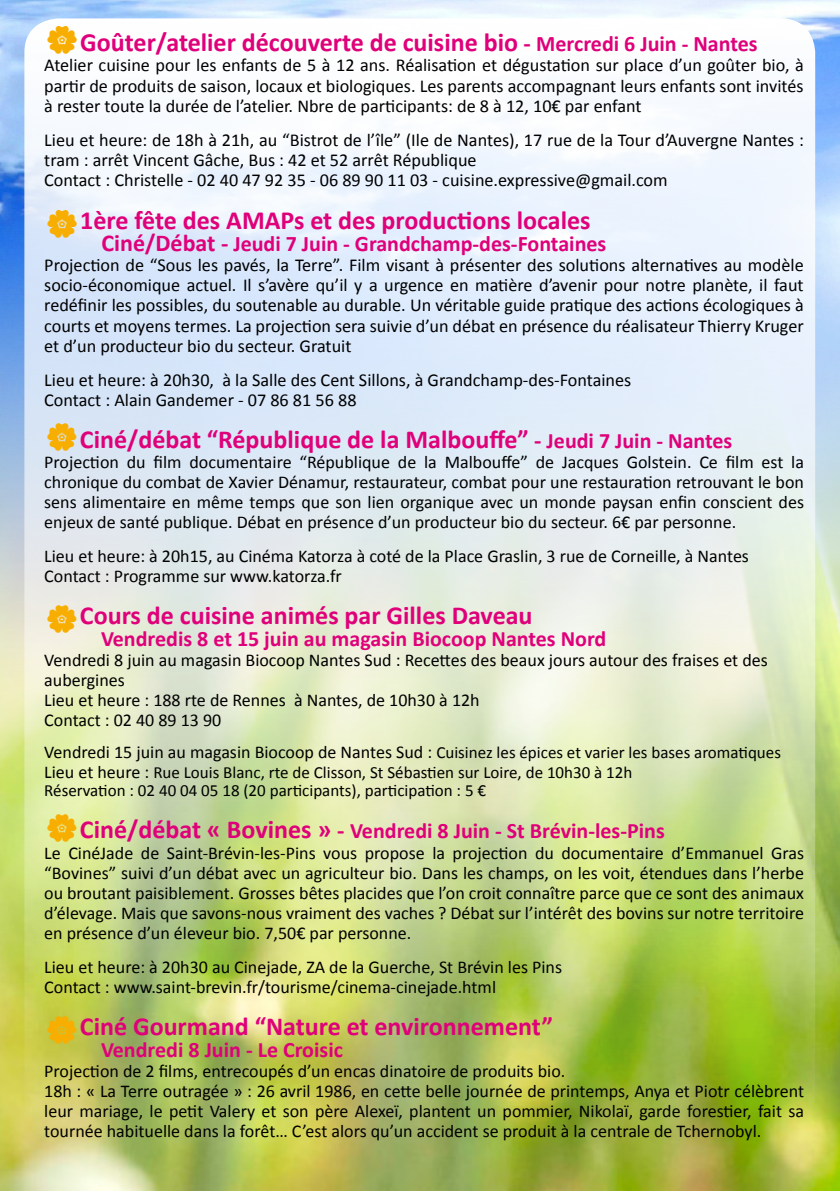
<style>
.page{position:relative;width:840px;height:1191px;background:#fff}
.page>*{position:absolute;margin:0;border:0;box-sizing:border-box;transform-origin:0 0}
.t1{font:700 26.2px "Calibri";color:#df007a}
.t2{font:700 26px "Calibri";color:#df007a}
.t3{font:700 22.2px "Calibri";color:#df007a}
.t4{font:700 22px "Calibri";color:#df007a}
.t5{font:18.2px/20.2px "Calibri";color:#000;text-align:justify}
.t6{font:18px/20px "Calibri";color:#000}
.t7{font:17px/20px "Calibri";color:#000}
.s1{font-size:24.2px}
.s2{font-size:22.2px}
.s3{font-size:24px}
.s4{font-size:22px}
.s5{font-size:18px}
.s6{font-size:26px}
</style>
<div class="page">
<img style="left:0;top:686px;width:839px;height:505px">
<img style="left:0;top:0;width:839px;height:686px">
<img style="left:24px;top:18px;width:790px;height:1115px;border-radius:34px">
<svg style="left:48px;top:26px;width:29px;height:28px"></svg>
<svg style="left:48px;top:209px;width:29px;height:29px"></svg>
<svg style="left:48px;top:423px;width:29px;height:28px"></svg>
<svg style="left:48px;top:605px;width:29px;height:28px"></svg>
<svg style="left:48px;top:813px;width:29px;height:28px"></svg>
<svg style="left:48px;top:1015px;width:29px;height:28px"></svg>
<h1 class="t1" style="left:80px;top:26px;width:678px">Goûter/atelier découverte de cuisine bio <span class="s1">-</span> <span class="s2">Mercredi 6 Juin - Nantes</span></h1>
<p class="t5" style="left:44px;top:54px;width:760px">Atelier cuisine pour les enfants de 5 à 12 ans. Réalisation et dégustation sur place d’un goûter bio, à partir de produits de saison, locaux et biologiques. Les parents accompagnant leurs enfants sont invités à rester toute la durée de l’atelier. Nbre de participants: de 8 à 12, 10€ par enfant</p>
<p class="t5" style="left:44px;top:129px;width:760px;text-align:left">Lieu et heure: de 18h à 21h, au “Bistrot de l’île” (Ile de Nantes), 17 rue de la Tour d’Auvergne Nantes : tram : arrêt Vincent Gâche, Bus : 42 et 52 arrêt République<br>Contact : Christelle - 02 40 47 92 35 - 06 89 90 11 03 - cuisine.expressive@gmail.com</p>
<h1 class="t1" style="left:80px;top:204px;width:511px">1ère fête des AMAPs et des productions locales</h1>
<p class="t3" style="left:101px;top:230px;width:506px"><span class="s1">Ciné/Débat -</span> Jeudi 7 Juin - Grandchamp-des-Fontaines</p>
<p class="t5" style="left:44px;top:254px;width:760px">Projection de “Sous les pavés, la Terre”. Film visant à présenter des solutions alternatives au modèle socio-économique actuel. Il s’avère qu’il y a urgence en matière d’avenir pour notre planète, il faut redéfinir les possibles, du soutenable au durable. Un véritable guide pratique des actions écologiques à courts et moyens termes. La projection sera suivie d’un débat en présence du réalisateur Thierry Kruger et d’un producteur bio du secteur. Gratuit</p>
<p class="t5" style="left:44px;top:369px;width:588px">Lieu et heure: à 20h30, à la Salle des Cent Sillons, à Grandchamp-des-Fontaines<br>Contact : Alain Gandemer - 07 86 81 56 88</p>
<h2 class="t2" style="left:80px;top:423px;width:653px">Ciné/débat “République de la Malbouffe” <span class="s3">-</span> <span class="s4">Jeudi 7 Juin - Nantes</span></h2>
<p class="t6" style="left:44px;top:451px;width:760px;text-align:justify">Projection du film documentaire “République de la Malbouffe” de Jacques Golstein. Ce film est la chronique du combat de Xavier Dénamur, restaurateur, combat pour une restauration retrouvant le bon sens alimentaire en même temps que son lien organique avec un monde paysan enfin conscient des enjeux de santé publique. Débat en présence d’un producteur bio du secteur. 6€ par personne.</p>
<p class="t6" style="left:44px;top:545px;width:705px">Lieu et heure: à 20h15, au Cinéma Katorza à coté de la Place Graslin, 3 rue de Corneille, à Nantes<br>Contact : Programme sur www.katorza.fr</p>
<h2 class="t2" style="left:80px;top:599px;width:454px">Cours de cuisine animés par Gilles Daveau</h2>
<p class="t4" style="left:101px;top:625px;width:506px">Vendredis 8 et 15 juin au magasin Biocoop Nantes Nord</p>
<p class="t6" style="left:44px;top:649px;width:724px">Vendredi 8 juin au magasin Biocoop Nantes Sud : Recettes des beaux jours autour des fraises et des aubergines<br>Lieu et heure : 188 rte de Rennes à Nantes, de 10h30 à 12h<br>Contact : 02 40 89 13 90</p>
<p class="t7" style="left:44px;top:742px;width:737px"><span class="s5">Vendredi 15 juin au magasin Biocoop de Nantes Sud :</span> Cuisinez les épices et varier les bases aromatiques<br><span class="s5">Lieu et heure :</span> Rue Louis Blanc, rte de Clisson, St Sébastien sur Loire, de 10h30 à 12h</p>
<p class="t7" style="left:44px;top:780px;width:443px">Réservation : 02 40 04 05 18 (20 participants), participation : 5 €</p>
<p class="t4" style="left:80px;top:817px;width:586px"><span class="s6">Ciné/débat « Bovines »</span> <span class="s3">-</span> Vendredi 8 Juin - St Brévin-les-Pins</p>
<p class="t6" style="left:44px;top:841px;width:760px;text-align:justify">Le CinéJade de Saint-Brévin-les-Pins vous propose la projection du documentaire d’Emmanuel Gras “Bovines” suivi d’un débat avec un agriculteur bio. Dans les champs, on les voit, étendues dans l’herbe ou broutant paisiblement. Grosses bêtes placides que l’on croit connaître parce que ce sont des animaux d’élevage. Mais que savons-nous vraiment des vaches ? Débat sur l’intérêt des bovins sur notre territoire en présence d’un éleveur bio. 7,50€ par personne.</p>
<p class="t6" style="left:44px;top:955px;width:519px">Lieu et heure: à 20h30 au Cinejade, ZA de la Guerche, St Brévin les Pins<br>Contact : www.saint-brevin.fr/tourisme/cinema-cinejade.html</p>
<h2 class="t2" style="left:80px;top:1009px;width:474px">Ciné Gourmand “Nature et environnement”</h2>
<p class="t4" style="left:101px;top:1035px;width:243px">Vendredi 8 Juin - Le Croisic</p>
<p class="t6" style="left:44px;top:1059px;width:760px">Projection de 2 films, entrecoupés d’un encas dinatoire de produits bio.<br>18h : « La Terre outragée » : 26 avril 1986, en cette belle journée de printemps, Anya et Piotr célèbrent leur mariage, le petit Valery et son père Alexeï, plantent un pommier, Nikolaï, garde forestier, fait sa tournée habituelle dans la forêt… C’est alors qu’un accident se produit à la centrale de Tchernobyl.</p>
</div>
